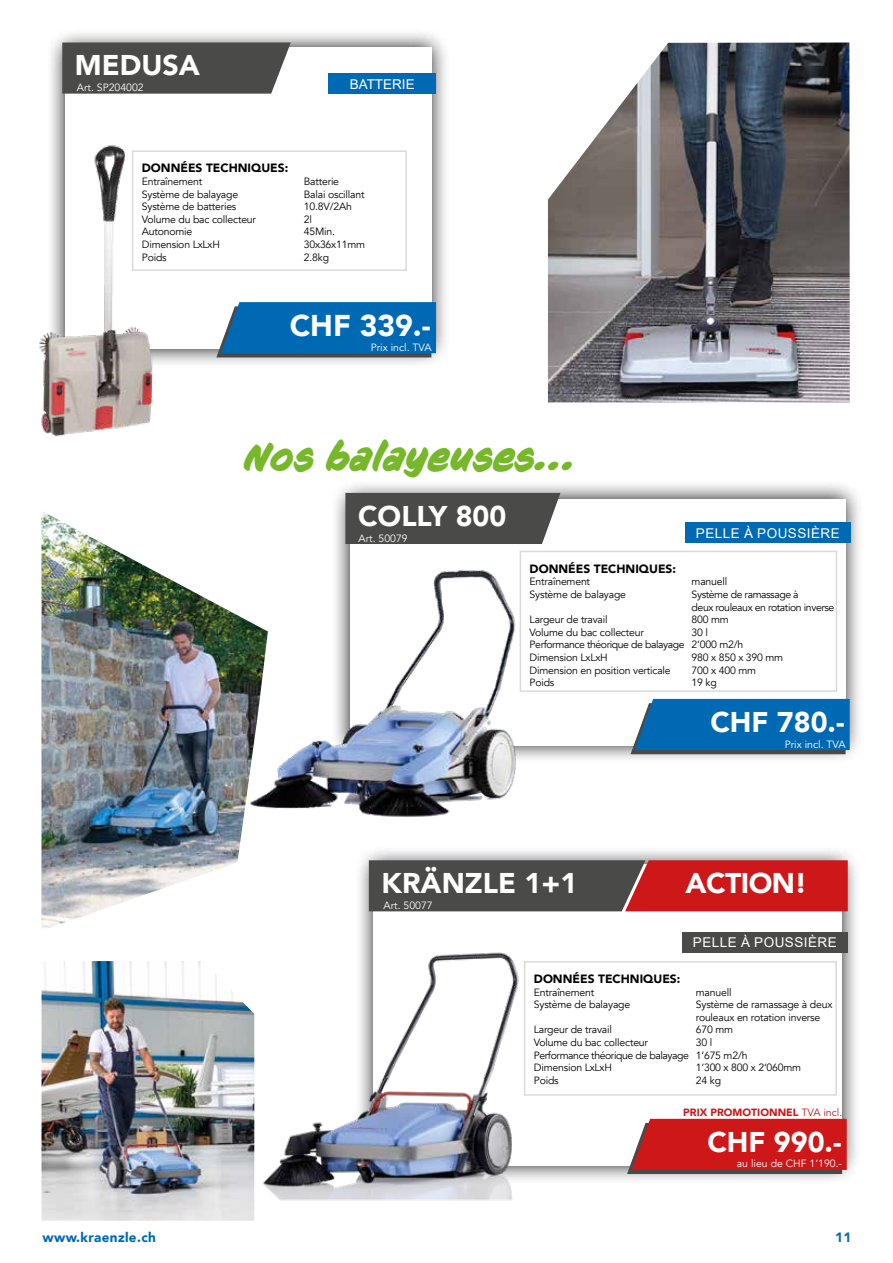
<style>
.page{position:relative;width:893px;height:1263px;background:#fff}
.page>*{position:absolute;margin:0;border:0;box-sizing:border-box;transform-origin:0 0}
.t1{font:italic 700 37.5px "CC Sign Language";letter-spacing:.01em;color:#76b82a}
.t2{font:900 30px "Avenir";color:#fff}
.t3{font:900 28.5px "Avenir";color:#fff}
.t4{font:13.5px "Arial";letter-spacing:.035em;color:#fff}
.t5{font:900 13.5px "Avenir";letter-spacing:.025em;color:#0069b4}
.t6{font:13.5px "Arial";color:#fff}
.t7{font:900 12px "Avenir";color:#000}
.t8{font:10.5px/12.6px "Avenir";letter-spacing:-.02em;color:#000}
.t9{font:10.5px/12.6px "Avenir";letter-spacing:-.04em;color:#000}
.t10{font:10.5px "Avenir";color:#fff}
.t11{font:900 10.5px "Avenir";color:#cd1719}
.s1{font-weight:400}
</style>
<div class="page">
<div style="left:331px;top:480px;width:533px;height:284px;background:#000;opacity:.9"></div>
<div style="left:350px;top:499px;width:496px;height:246px;background:#fff"></div>
<div style="left:355px;top:846px;width:506px;height:338px;background:#000;opacity:.9"></div>
<div style="left:373px;top:864px;width:469px;height:301px;background:#fff"></div>
<div style="left:46px;top:29px;width:404px;height:339px;background:#000;opacity:.9"></div>
<div style="left:65px;top:48px;width:366px;height:301px;background:#fff"></div>
<div style="left:132px;top:150px;width:275px;height:121px;border:2px solid #d9dadb"></div>
<div style="left:520px;top:551px;width:317px;height:141px;border:2px solid #d9dadb"></div>
<svg style="left:216px;top:302px;width:220px;height:55px;background:#126eaf"></svg>
<svg style="left:630px;top:699px;width:220px;height:55px;background:#126eaf"></svg>
<svg style="left:627px;top:1119px;width:220px;height:55px;background:#c42628"></svg>
<img style="left:39px;top:138px;width:136px;height:299px">
<img style="left:268px;top:565px;width:251px;height:252px">
<img style="left:254px;top:921px;width:286px;height:280px">
<img style="left:41px;top:511px;width:227px;height:420px">
<img style="left:548px;top:43px;width:302px;height:359px">
<img style="left:42px;top:961px;width:212px;height:260px">
<div style="left:682px;top:932px;width:166px;height:20px;background:#4a4a49"></div>
<div style="left:524px;top:961px;width:313px;height:135px;border:2px solid #d9dadb"></div>
<div style="left:685px;top:523px;width:166px;height:20px;background:#0069b4"></div>
<div style="left:328px;top:74px;width:108px;height:20px;background:#0069b4"></div>
<div style="left:62px;top:43px;width:229px;height:51px;background:#4a4a49"></div>
<div style="left:345px;top:493px;width:215px;height:51px;background:#4a4a49"></div>
<svg style="left:369px;top:860px;width:479px;height:51px;background:#853535"></svg>
<h3 class="t3" style="left:75px;top:41px;width:127px">MEDUSA</h3>
<p class="t10" style="left:77px;top:81px;width:68px">Art. SP204002</p>
<p class="t6" style="left:350px;top:75px;width:67px">BATTERIE</p>
<p class="t7" style="left:142px;top:158px;width:148px">DONNÉES TECHNIQUES:</p>
<p class="t8" style="left:142px;top:175px;width:62px">Entraînement</p>
<p class="t8" style="left:304px;top:175px;width:37px">Batterie</p>
<p class="t8" style="left:142px;top:188px;width:98px">Système de balayage</p>
<p class="t8" style="left:304px;top:188px;width:62px">Balai oscillant</p>
<p class="t8" style="left:142px;top:200px;width:96px">Système de batteries</p>
<p class="t8" style="left:304px;top:200px;width:49px">10.8V/2Ah</p>
<p class="t8" style="left:142px;top:213px;width:116px">Volume du bac collecteur</p>
<p class="t8" style="left:304px;top:213px;width:10px">2l</p>
<p class="t8" style="left:142px;top:226px;width:52px">Autonomie</p>
<p class="t8" style="left:304px;top:226px;width:33px">45Min.</p>
<p class="t8" style="left:142px;top:238px;width:80px">Dimension LxLxH</p>
<p class="t8" style="left:304px;top:238px;width:63px">30x36x11mm</p>
<p class="t8" style="left:142px;top:251px;width:26px">Poids</p>
<p class="t8" style="left:304px;top:251px;width:27px">2.8kg</p>
<h2 class="t2" style="left:290px;top:300px;width:143px">CHF 339.-</h2>
<p class="t10" style="left:371px;top:341px;width:62px">Prix incl. TVA</p>
<h1 class="t1" style="left:244px;top:435px;width:334px">Nos balayeuses...</h1>
<h3 class="t3" style="left:358px;top:491px;width:150px">COLLY 800</h3>
<p class="t10" style="left:358px;top:532px;width:51px">Art. 50079</p>
<p class="t4" style="left:696px;top:524px;width:145px">PELLE À POUSSIÈRE</p>
<p class="t7" style="left:530px;top:558px;width:148px">DONNÉES TECHNIQUES:</p>
<p class="t8" style="left:530px;top:576px;width:62px">Entraînement</p>
<p class="t8" style="left:692px;top:576px;width:37px">manuell</p>
<p class="t8" style="left:530px;top:588px;width:98px">Système de balayage</p>
<p class="t9" style="left:692px;top:588px;width:144px">Système de ramassage à<br>deux rouleaux en rotation inverse</p>
<p class="t8" style="left:530px;top:613px;width:80px">Largeur de travail</p>
<p class="t8" style="left:692px;top:613px;width:39px">800 mm</p>
<p class="t8" style="left:530px;top:626px;width:116px">Volume du bac collecteur</p>
<p class="t9" style="left:530px;top:626px;width:215px;text-indent:162px">30 l<br>Performance théorique de balayage 2‘000 m2/h<br>Dimension LxLxH</p>
<p class="t8" style="left:692px;top:651px;width:93px">980 x 850 x 390 mm</p>
<p class="t8" style="left:530px;top:664px;width:143px">Dimension en position verticale</p>
<p class="t8" style="left:692px;top:664px;width:66px">700 x 400 mm</p>
<p class="t8" style="left:530px;top:676px;width:26px">Poids</p>
<p class="t8" style="left:692px;top:676px;width:27px">19 kg</p>
<h3 class="t3" style="left:710px;top:697px;width:135px">CHF 780.-</h3>
<h3 class="t3" style="left:382px;top:859px;width:197px">KRÄNZLE 1+1</h3>
<p class="t10" style="left:384px;top:899px;width:51px">Art. 50077</p>
<p class="t10" style="left:785px;top:738px;width:62px">Prix incl. TVA</p>
<h3 class="t3" style="left:685px;top:859px;width:123px">ACTION!</h3>
<p class="t4" style="left:693px;top:933px;width:145px">PELLE À POUSSIÈRE</p>
<p class="t7" style="left:534px;top:968px;width:148px">DONNÉES TECHNIQUES:</p>
<p class="t8" style="left:534px;top:986px;width:62px">Entraînement</p>
<p class="t8" style="left:696px;top:986px;width:37px">manuell</p>
<p class="t8" style="left:534px;top:998px;width:98px">Système de balayage</p>
<p class="t8" style="left:696px;top:998px;width:138px">Système de ramassage à deux rouleaux en rotation inverse</p>
<p class="t8" style="left:534px;top:1024px;width:80px">Largeur de travail</p>
<p class="t8" style="left:696px;top:1024px;width:39px">670 mm</p>
<p class="t8" style="left:534px;top:1036px;width:116px">Volume du bac collecteur</p>
<p class="t9" style="left:534px;top:1036px;width:215px;text-indent:162px">30 l<br>Performance théorique de balayage 1‘675 m2/h<br>Dimension LxLxH</p>
<p class="t8" style="left:696px;top:1061px;width:107px">1‘300 x 800 x 2‘060mm</p>
<p class="t8" style="left:534px;top:1074px;width:26px">Poids</p>
<p class="t8" style="left:696px;top:1074px;width:27px">24 kg</p>
<p class="t11" style="left:683px;top:1103px;width:161px">PRIX PROMOTIONNEL <span class="s1">TVA incl.</span></p>
<h3 class="t3" style="left:707px;top:1117px;width:135px">CHF 990.-</h3>
<p class="t10" style="left:737px;top:1157px;width:107px">au lieu de CHF 1‘190.-</p>
<p class="t5" style="left:43px;top:1226px;width:115px">www.kraenzle.ch</p>
<p class="t5" style="left:835px;top:1226px;width:18px">11</p>
</div>
